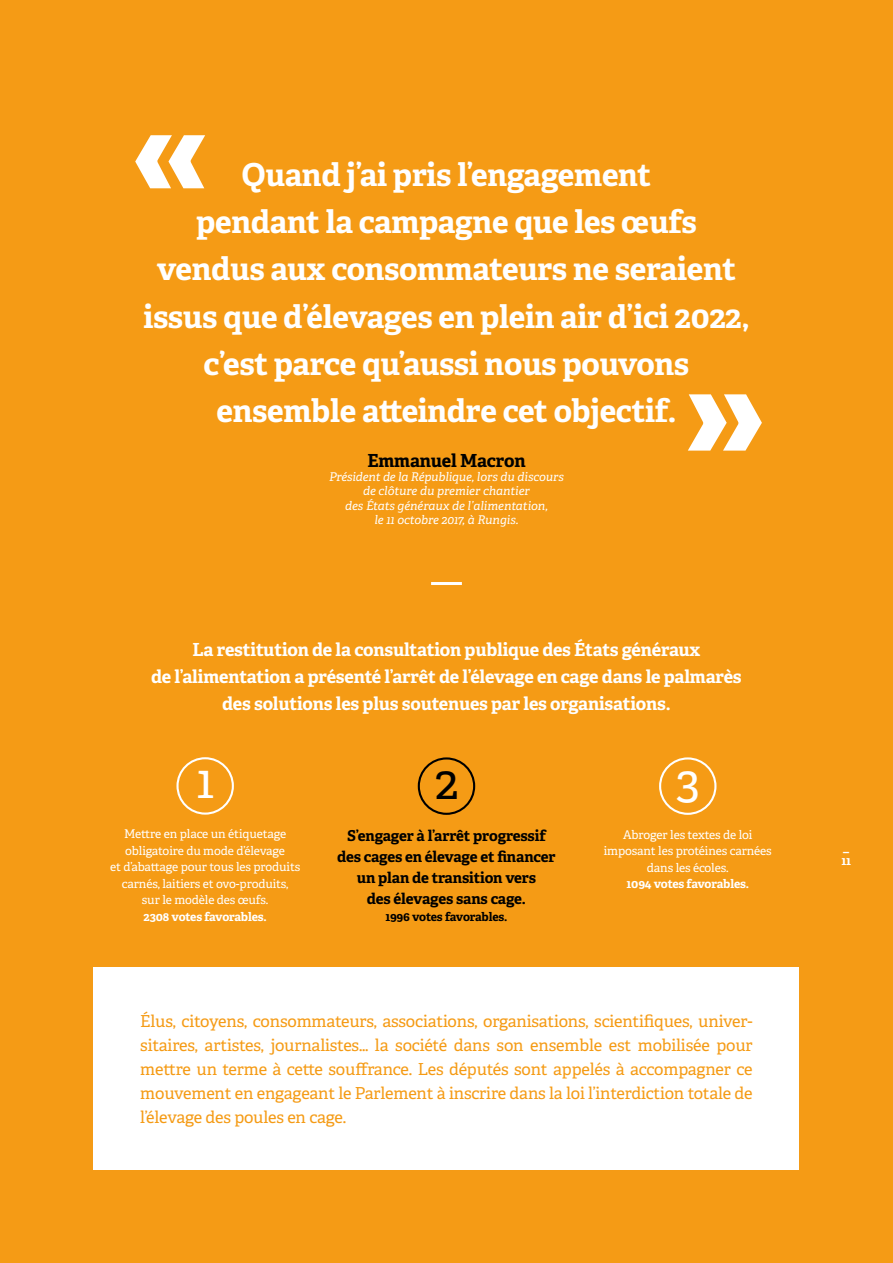
<style>
.page{position:relative;width:893px;height:1263px;background:#f59b15}
.page>*{position:absolute;margin:0;border:0;box-sizing:border-box;transform-origin:0 0}
.t1{font:47.85px "Adelle";color:#fff}
.t2{font:47.85px "Adelle";color:#000}
.t3{font:700 31.65px/47.4px "Adelle";letter-spacing:-.01em;color:#fff;text-align:center}
.t4{font:700 18px/27px "Adelle";letter-spacing:-.01em;color:#fff;text-align:center}
.t5{font:700 18px "Adelle";letter-spacing:-.01em;color:#000}
.t6{font:16.5px/24px "Adelle";letter-spacing:-.01em;color:#f59b15;text-align:justify}
.t7{font:700 15px/21px "Adelle";letter-spacing:-.015em;color:#000;text-align:center}
.t8{font:12px/16.5px "Adelle";letter-spacing:-.01em;color:#fff;text-align:center}
.t9{font:italic 12px/14.4px "Adelle";color:#fff;text-align:center}
.t10{font:700 12px/14.4px "Adelle";letter-spacing:-.015em;color:#fff}
.t11{font:700 12px "Adelle";letter-spacing:-.025em;color:#000}
</style>
<div class="page">
<svg style="left:135px;top:135px;width:70px;height:53px"></svg>
<svg style="left:688px;top:394px;width:74px;height:57px"></svg>
<div style="left:176px;top:757px;width:58px;height:58px;border:2px solid #fff;border-radius:50%"></div>
<div style="left:418px;top:757px;width:57px;height:58px;border:2px solid #000;border-radius:50%"></div>
<div style="left:659px;top:757px;width:57px;height:58px;border:2px solid #fff;border-radius:50%"></div>
<div style="left:94px;top:967px;width:705px;height:202px;background:#fff"></div>
<hr style="left:431px;top:582px;width:31px;height:3px;background:#fff">
<h2 class="t3" style="left:143px;top:151px;width:608px">Quand j’ai pris l’engagement<br>pendant la campagne que les œufs vendus aux consommateurs ne seraient issus que d’élevages en plein air d’ici 2022, c’est parce qu’aussi nous pouvons ensemble atteindre cet objectif.</h2>
<p class="t5" style="left:367px;top:449px;width:160px">Emmanuel Macron</p>
<p class="t9" style="left:329px;top:470px;width:236px">Président de la République, lors du discours de clôture du premier chantier<br>des États généraux de l’alimentation,<br>le 11 octobre 2017, à Rungis.</p>
<p class="t4" style="left:151px;top:637px;width:592px">La restitution de la consultation publique des États généraux<br>de l’alimentation a présenté l’arrêt de l’élevage en cage dans le palmarès des solutions les plus soutenues par les organisations.</p>
<h1 class="t1" style="left:197px;top:752px;width:19px">1</h1>
<h1 class="t2" style="left:435px;top:752px;width:24px">2</h1>
<h1 class="t1" style="left:676px;top:752px;width:25px">3</h1>
<p class="t8" style="left:604px;top:826px;width:169px">Abroger les textes de loi imposant les protéines carnées dans les écoles.</p>
<p class="t10" style="left:626px;top:877px;width:124px">1094 votes favorables.</p>
<p class="t8" style="left:110px;top:826px;width:192px">Mettre en place un étiquetage obligatoire du mode d’élevage<br>et d’abattage pour tous les produits carnés, laitiers et ovo-produits,<br>sur le modèle des œufs.</p>
<p class="t10" style="left:144px;top:909px;width:125px">2308 votes favorables.</p>
<p class="t7" style="left:337px;top:825px;width:220px">S’engager à l’arrêt progressif des cages en élevage et financer un plan de transition vers<br>des élevages sans cage.</p>
<p class="t11" style="left:385px;top:909px;width:123px">1996 votes favorables.</p>
<p class="t6" style="left:140px;top:1009px;width:614px">Élus, citoyens, consommateurs, associations, organisations, scientifiques, univer&shy;sitaires, artistes, journalistes… la société dans son ensemble est mobilisée pour mettre un terme à cette souffrance. Les députés sont appelés à accompagner ce mouvement en engageant le Parlement à inscrire dans la loi l’interdiction totale de l’élevage des poules en cage.</p>
<p class="t10" style="left:841px;top:840px;width:11px">_<br>11</p>
</div>
